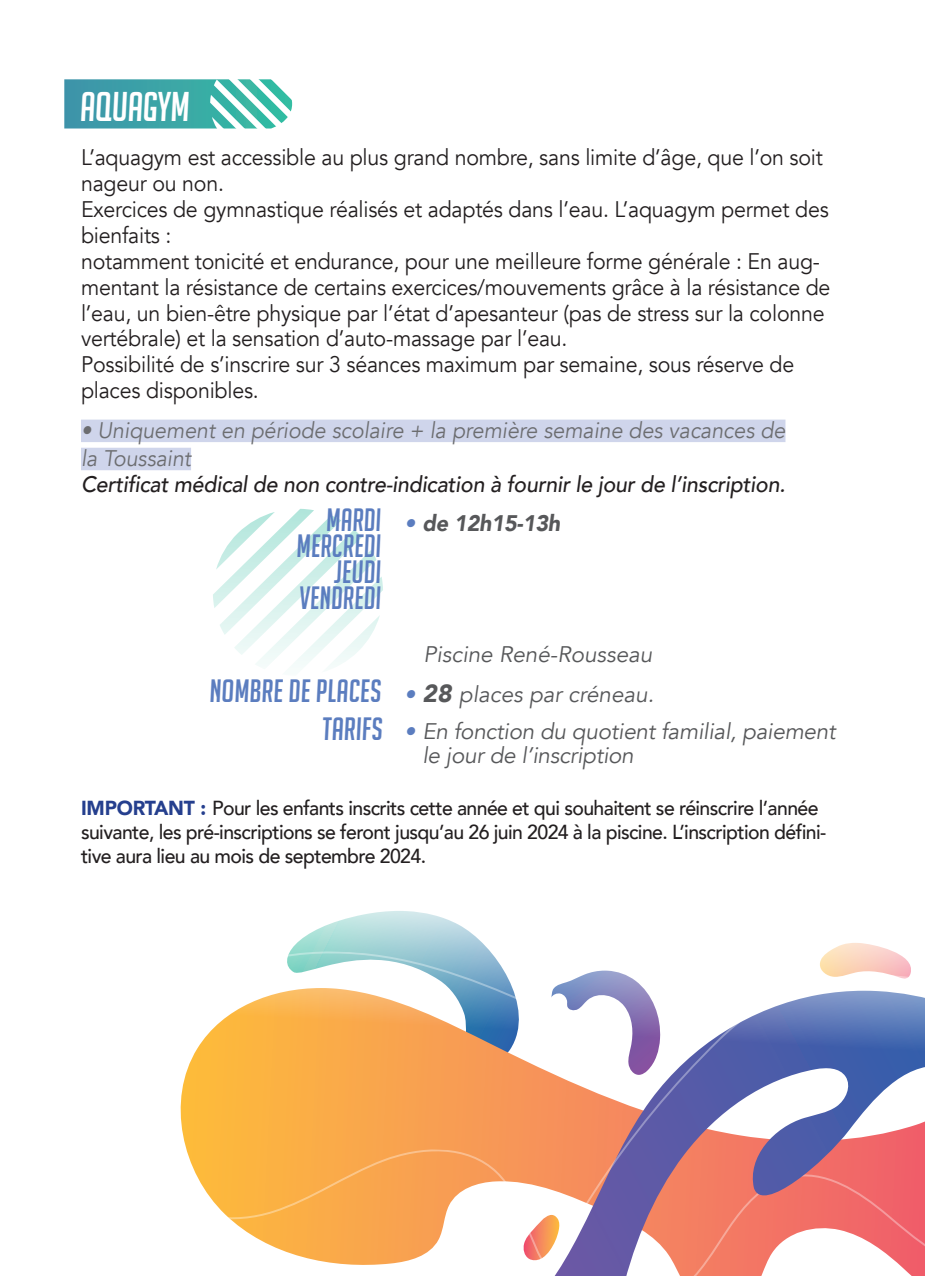
<style>
.page{position:relative;width:925px;height:1276px;background:#fff}
.page>*{position:absolute;margin:0;border:0;box-sizing:border-box;transform-origin:0 0}
.t1{font:italic 40.5px "Big Noodle Titling";color:#fff}
.t2{font:italic 31.5px/25.9px "Big Noodle Titling";letter-spacing:.01em;color:#5b7dbf;text-align:right;scale:.96 1}
.t3{font:italic 31.5px "Big Noodle Titling";letter-spacing:.01em;color:#5b7dbf}
.t4{font:22.5px/25.9px "Avenir";letter-spacing:-.01em;color:#231f20;scale:.95 1}
.t5{font:italic 22.5px/23.6px "Avenir";letter-spacing:-.01em;color:#57585a}
.t6{font:italic 22.5px/28.1px "Avenir";color:#6c6d70;scale:.95 1}
.t7{font:italic 500 22.5px "Avenir";letter-spacing:-.01em;color:#231f20;scale:.95 1}
.t8{font:italic 900 22.5px "Avenir";letter-spacing:-.01em;color:#57585a;scale:.96 1}
.t9{font:500 20.25px/24.3px "Avenir";letter-spacing:-.03em;color:#231f20;scale:.96 1}
.s1{color:#5b7dbf}
.s2{font-family:"Big Noodle Titling";font-size:31.5px;color:#5b7dbf}
.s3{font-weight:900;color:#5b7dbf}
.s4{font-weight:900;font-size:24.75px}
.s5{font-weight:900;color:#253f8e}
</style>
<div class="page">
<svg style="left:64px;top:79px;width:229px;height:50px;background:#5cb5b5"></svg>
<div style="left:81px;top:419px;width:704px;height:23px;background:#cfd5eb"></div>
<div style="left:81px;top:448px;width:110px;height:22px;background:#cfd5eb"></div>
<svg style="left:213px;top:509px;width:170px;height:158px"></svg>
<svg style="left:296px;top:911px;width:187px;height:33px"></svg>
<svg style="left:287px;top:944px;width:218px;height:29px"></svg>
<svg style="left:180px;top:1043px;width:21px;height:98px"></svg>
<svg style="left:820px;top:943px;width:91px;height:30px"></svg>
<svg style="left:589px;top:970px;width:31px;height:3px"></svg>
<svg style="left:184px;top:1141px;width:17px;height:43px"></svg>
<svg style="left:201px;top:973px;width:724px;height:303px"></svg>
<h1 class="t1" style="left:80px;top:85px;width:111px">AQUAGYM</h1>
<p class="t4" style="left:81px;top:145px;width:790px">L’aquagym est accessible au plus grand nombre, sans limite d’âge, que l’on soit nageur ou non.<br>Exercices de gymnastique réalisés et adaptés dans l’eau. L’aquagym permet des bienfaits :<br>notamment tonicité et endurance, pour une meilleure forme générale : En aug&shy;mentant la résistance de certains exercices/mouvements grâce à la résistance de l’eau, un bien-être physique par l’état d’apesanteur (pas de stress sur la colonne vertébrale) et la sensation d’auto-massage par l’eau.<br>Possibilité de s’inscrire sur 3 séances maximum par semaine, sous réserve de places disponibles.</p>
<p class="t6" style="left:81px;top:416px;width:743px">• Uniquement en période scolaire + la première semaine des vacances de la Toussaint</p>
<p class="t7" style="left:81px;top:470px;width:743px">Certificat médical de non contre-indication à fournir le jour de l’inscription.</p>
<h2 class="t2" style="left:297px;top:507px;width:90px">MARDI<br>MERCREDI<br>JEUDI<br>VENDREDI</h2>
<p class="t8" style="left:404px;top:505px;width:164px"><span class="s1">•</span> de 12h15-13h</p>
<p class="t5" style="left:423px;top:643px;width:230px">Piscine René-Rousseau</p>
<p class="t5" style="left:210px;top:683px;width:446px"><span class="s2">NOMBRE DE PLACES</span> <span class="s3">•</span> <span class="s4">28</span> places par créneau.</p>
<h2 class="t3" style="left:323px;top:712px;width:62px">TARIFS</h2>
<p class="t5" style="left:422px;top:720px;width:415px;text-indent:-18px"><span class="s3">•</span> En fonction du quotient familial, paiement le jour de l’inscription</p>
<p class="t9" style="left:81px;top:794px;width:778px"><span class="s5">IMPORTANT :</span> Pour les enfants inscrits cette année et qui souhaitent se réinscrire l’année suivante, les pré-inscriptions se feront jusqu’au 26 juin 2024 à la piscine. L’inscription défini&shy;tive aura lieu au mois de septembre 2024.</p>
</div>
